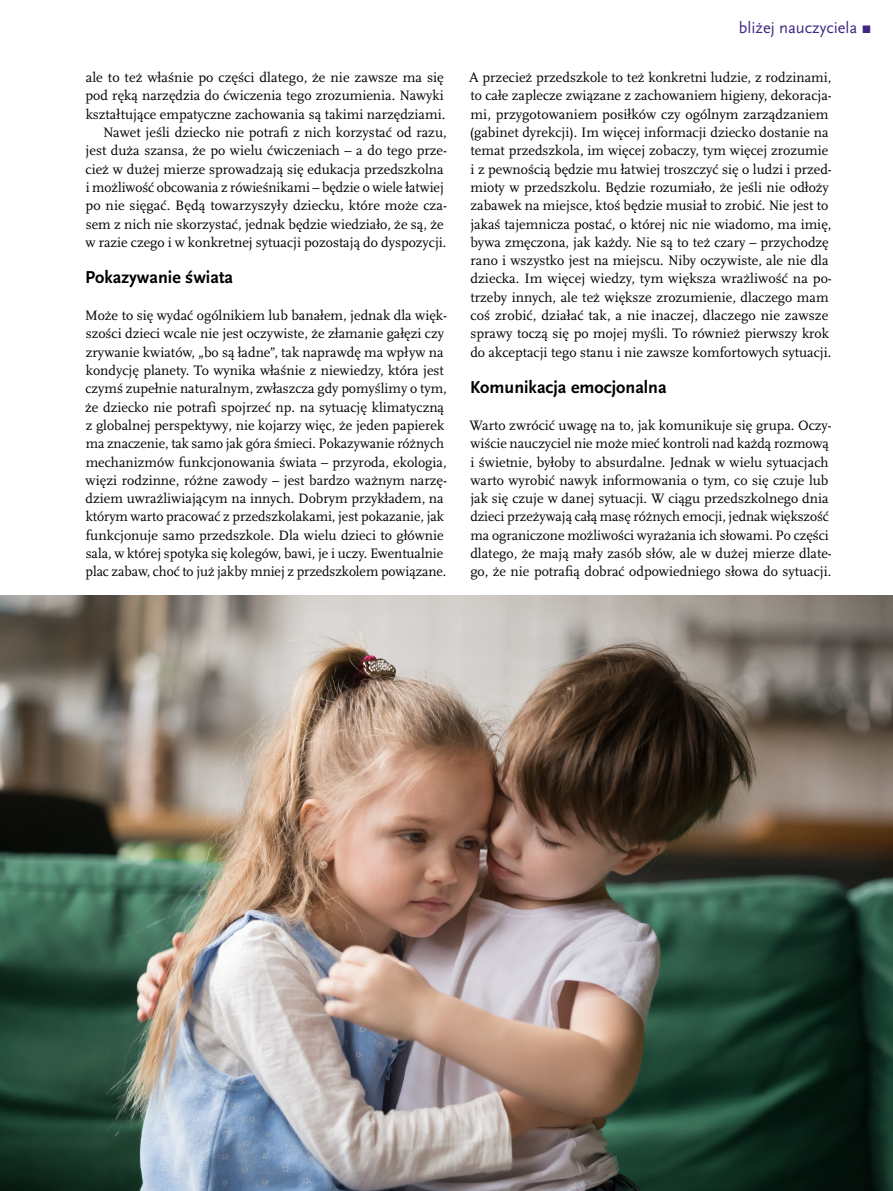
<style>
.page{position:relative;width:893px;height:1191px;background:#fff}
.page>*{position:absolute;margin:0;border:0;box-sizing:border-box;transform-origin:0 0}
.tytul{font:700 18px "Scala Sans Pro";color:#000}
.t1{font:16.5px "Scala Sans Pro";color:#3d2783}
.txt_pierwszy_rzad{font:14.25px/18.3px "Scala Pro";color:#000}
.txt_drugi_rzad{font:14.25px/18.3px "Scala Pro";color:#000;text-align:justify}
</style>
<div class="page">
<img style="left:0;top:595px;width:893px;height:596px">
<p class="txt_drugi_rzad" style="left:86px;top:68px;width:361px">ale to też właśnie po części dlatego, że nie zawsze ma się pod ręką narzędzia do ćwiczenia tego zrozumienia. Nawyki kształtujące empatyczne zachowania są takimi narzędziami.</p>
<p class="txt_drugi_rzad" style="left:86px;top:123px;width:363px;text-align:left;text-indent:18px">Nawet jeśli dziecko nie potrafi z nich korzystać od razu, jest duża szansa, że po wielu ćwiczeniach – a do tego prze&shy;cież w dużej mierze sprowadzają się edukacja przedszkolna i możliwość obcowania z rówieśnikami – będzie o wiele łatwiej po nie sięgać. Będą towarzyszyły dziecku, które może cza&shy;sem z nich nie skorzystać, jednak będzie wiedziało, że są, że w razie czego i w konkretnej sytuacji pozostają do dyspozycji.</p>
<p class="tytul" style="left:85px;top:267px;width:149px">Pokazywanie świata</p>
<p class="txt_pierwszy_rzad" style="left:85px;top:306px;width:363px">Może to się wydać ogólnikiem lub banałem, jednak dla więk&shy;szości dzieci wcale nie jest oczywiste, że złamanie gałęzi czy zrywanie kwiatów, „bo są ładne”, tak naprawdę ma wpływ na kondycję planety. To wynika właśnie z niewiedzy, która jest czymś zupełnie naturalnym, zwłaszcza gdy pomyślimy o tym, że dziecko nie potrafi spojrzeć np. na sytuację klimatyczną z globalnej perspektywy, nie kojarzy więc, że jeden papierek ma znaczenie, tak samo jak góra śmieci. Pokazywanie różnych mechanizmów funkcjonowania świata – przyroda, ekologia, więzi rodzinne, różne zawody – jest bardzo ważnym narzę&shy;dziem uwrażliwiającym na innych. Dobrym przykładem, na którym warto pracować z przedszkolakami, jest pokazanie, jak funkcjonuje samo przedszkole. Dla wielu dzieci to głównie sala, w której spotyka się kolegów, bawi, je i uczy. Ewentualnie plac zabaw, choć to już jakby mniej z przedszkolem powiązane.</p>
<p class="t1" style="left:739px;top:19px;width:134px">bliżej nauczyciela ▪</p>
<p class="txt_pierwszy_rzad" style="left:469px;top:68px;width:364px">A przecież przedszkole to też konkretni ludzie, z rodzinami, to całe zaplecze związane z zachowaniem higieny, dekoracja&shy;mi, przygotowaniem posiłków czy ogólnym zarządzaniem (gabinet dyrekcji). Im więcej informacji dziecko dostanie na temat przedszkola, im więcej zobaczy, tym więcej zrozumie i z pewnością będzie mu łatwiej troszczyć się o ludzi i przed&shy;mioty w przedszkolu. Będzie rozumiało, że jeśli nie odłoży zabawek na miejsce, ktoś będzie musiał to zrobić. Nie jest to jakaś tajemnicza postać, o której nic nie wiadomo, ma imię, bywa zmęczona, jak każdy. Nie są to też czary – przychodzę rano i wszystko jest na miejscu. Niby oczywiste, ale nie dla dziecka. Im więcej wiedzy, tym większa wrażliwość na po&shy;trzeby innych, ale też większe zrozumienie, dlaczego mam coś zrobić, działać tak, a nie inaczej, dlaczego nie zawsze sprawy toczą się po mojej myśli. To również pierwszy krok do akceptacji tego stanu i nie zawsze komfortowych sytuacji.</p>
<p class="tytul" style="left:470px;top:377px;width:198px">Komunikacja emocjonalna</p>
<p class="txt_pierwszy_rzad" style="left:469px;top:416px;width:364px">Warto zwrócić uwagę na to, jak komunikuje się grupa. Oczy&shy;wiście nauczyciel nie może mieć kontroli nad każdą rozmową i świetnie, byłoby to absurdalne. Jednak w wielu sytuacjach warto wyrobić nawyk informowania o tym, co się czuje lub jak się czuje w danej sytuacji. W ciągu przedszkolnego dnia dzieci przeżywają całą masę różnych emocji, jednak większość ma ograniczone możliwości wyrażania ich słowami. Po części dlatego, że mają mały zasób słów, ale w dużej mierze dlate&shy;go, że nie potrafią dobrać odpowiedniego słowa do sytuacji.</p>
</div>
